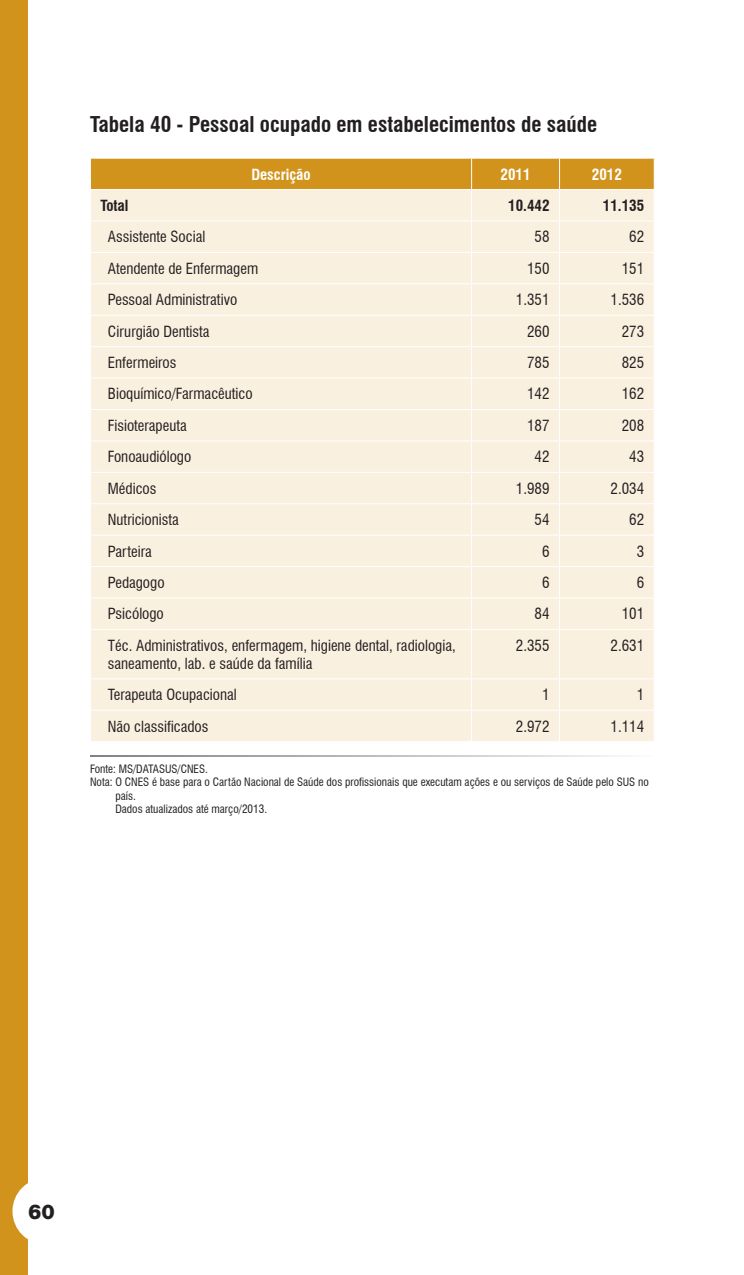
<style>
.page{position:relative;width:744px;height:1275px;background:#fff}
.page>*{position:absolute;margin:0;border:0;box-sizing:border-box;transform-origin:0 0}
.t1{font:700 condensed 21.25px "Swiss 721 BT";color:#231f20}
.t2{font:900 20px "Helvetica Neue LT";color:#231f20}
.t3{font:condensed 15px/18px "Swiss 721 BT";color:#231f20}
.t4{font:700 condensed 15px "Swiss 721 BT";color:#fff}
.t5{font:700 condensed 15px "Swiss 721 BT";color:#231f20}
.t6{font:condensed 11.25px "Swiss 721 BT";color:#231f20}
</style>
<div class="page">
<div style="left:0;top:0;width:28px;height:1274px;background:#d1931b"></div>
<div style="left:12px;top:1177px;width:67px;height:67px;background:#fff;border-radius:50%"></div>
<svg style="left:90px;top:755px;width:532px;height:1px"></svg>
<div style="left:91px;top:159px;width:562px;height:30px;background:#d1931b"></div>
<div style="left:91px;top:190px;width:562px;height:551px;background:#faf0e0"></div>
<hr style="left:471px;top:158px;width:1px;height:31px;background:#fff">
<hr style="left:559px;top:158px;width:1px;height:31px;background:#fff">
<hr style="left:471px;top:190px;width:1px;height:31px;background:#fff">
<hr style="left:559px;top:190px;width:1px;height:31px;background:#fff">
<hr style="left:90px;top:220px;width:381px;height:1px;background:#fff">
<hr style="left:471px;top:220px;width:88px;height:1px;background:#fff">
<hr style="left:471px;top:221px;width:1px;height:31px;background:#fff">
<hr style="left:559px;top:220px;width:95px;height:1px;background:#fff">
<hr style="left:559px;top:221px;width:1px;height:31px;background:#fff">
<hr style="left:90px;top:252px;width:381px;height:1px;background:#fff">
<hr style="left:471px;top:252px;width:88px;height:1px;background:#fff">
<hr style="left:471px;top:253px;width:1px;height:30px;background:#fff">
<hr style="left:559px;top:252px;width:95px;height:1px;background:#fff">
<hr style="left:559px;top:253px;width:1px;height:30px;background:#fff">
<hr style="left:90px;top:283px;width:381px;height:1px;background:#fff">
<hr style="left:471px;top:283px;width:88px;height:1px;background:#fff">
<hr style="left:471px;top:284px;width:1px;height:31px;background:#fff">
<hr style="left:559px;top:283px;width:95px;height:1px;background:#fff">
<hr style="left:559px;top:284px;width:1px;height:31px;background:#fff">
<hr style="left:90px;top:315px;width:381px;height:1px;background:#fff">
<hr style="left:471px;top:315px;width:88px;height:1px;background:#fff">
<hr style="left:471px;top:315px;width:1px;height:31px;background:#fff">
<hr style="left:559px;top:315px;width:95px;height:1px;background:#fff">
<hr style="left:559px;top:315px;width:1px;height:31px;background:#fff">
<hr style="left:90px;top:346px;width:381px;height:1px;background:#fff">
<hr style="left:471px;top:346px;width:88px;height:1px;background:#fff">
<hr style="left:471px;top:347px;width:1px;height:31px;background:#fff">
<hr style="left:559px;top:346px;width:95px;height:1px;background:#fff">
<hr style="left:559px;top:347px;width:1px;height:31px;background:#fff">
<hr style="left:90px;top:377px;width:381px;height:1px;background:#fff">
<hr style="left:471px;top:377px;width:88px;height:1px;background:#fff">
<hr style="left:471px;top:378px;width:1px;height:31px;background:#fff">
<hr style="left:559px;top:377px;width:95px;height:1px;background:#fff">
<hr style="left:559px;top:378px;width:1px;height:31px;background:#fff">
<hr style="left:90px;top:409px;width:381px;height:1px;background:#fff">
<hr style="left:471px;top:409px;width:88px;height:1px;background:#fff">
<hr style="left:471px;top:410px;width:1px;height:30px;background:#fff">
<hr style="left:559px;top:409px;width:95px;height:1px;background:#fff">
<hr style="left:559px;top:410px;width:1px;height:30px;background:#fff">
<hr style="left:90px;top:440px;width:381px;height:1px;background:#fff">
<hr style="left:471px;top:440px;width:88px;height:1px;background:#fff">
<hr style="left:471px;top:441px;width:1px;height:31px;background:#fff">
<hr style="left:559px;top:440px;width:95px;height:1px;background:#fff">
<hr style="left:559px;top:441px;width:1px;height:31px;background:#fff">
<hr style="left:90px;top:472px;width:381px;height:1px;background:#fff">
<hr style="left:471px;top:472px;width:88px;height:1px;background:#fff">
<hr style="left:471px;top:472px;width:1px;height:31px;background:#fff">
<hr style="left:559px;top:472px;width:95px;height:1px;background:#fff">
<hr style="left:559px;top:472px;width:1px;height:31px;background:#fff">
<hr style="left:90px;top:503px;width:381px;height:1px;background:#fff">
<hr style="left:471px;top:503px;width:88px;height:1px;background:#fff">
<hr style="left:471px;top:504px;width:1px;height:30px;background:#fff">
<hr style="left:559px;top:503px;width:95px;height:1px;background:#fff">
<hr style="left:559px;top:504px;width:1px;height:30px;background:#fff">
<hr style="left:90px;top:534px;width:381px;height:1px;background:#fff">
<hr style="left:471px;top:534px;width:88px;height:1px;background:#fff">
<hr style="left:471px;top:535px;width:1px;height:31px;background:#fff">
<hr style="left:559px;top:534px;width:95px;height:1px;background:#fff">
<hr style="left:559px;top:535px;width:1px;height:31px;background:#fff">
<hr style="left:90px;top:566px;width:381px;height:1px;background:#fff">
<hr style="left:471px;top:566px;width:88px;height:1px;background:#fff">
<hr style="left:471px;top:567px;width:1px;height:30px;background:#fff">
<hr style="left:559px;top:566px;width:95px;height:1px;background:#fff">
<hr style="left:559px;top:567px;width:1px;height:30px;background:#fff">
<hr style="left:90px;top:597px;width:381px;height:1px;background:#fff">
<hr style="left:471px;top:597px;width:88px;height:1px;background:#fff">
<hr style="left:471px;top:598px;width:1px;height:31px;background:#fff">
<hr style="left:559px;top:597px;width:95px;height:1px;background:#fff">
<hr style="left:559px;top:598px;width:1px;height:31px;background:#fff">
<hr style="left:90px;top:629px;width:381px;height:1px;background:#fff">
<hr style="left:471px;top:629px;width:88px;height:1px;background:#fff">
<hr style="left:471px;top:629px;width:1px;height:49px;background:#fff">
<hr style="left:559px;top:629px;width:95px;height:1px;background:#fff">
<hr style="left:559px;top:629px;width:1px;height:49px;background:#fff">
<hr style="left:90px;top:678px;width:381px;height:1px;background:#fff">
<hr style="left:471px;top:678px;width:88px;height:1px;background:#fff">
<hr style="left:471px;top:679px;width:1px;height:30px;background:#fff">
<hr style="left:559px;top:678px;width:95px;height:1px;background:#fff">
<hr style="left:559px;top:679px;width:1px;height:30px;background:#fff">
<hr style="left:90px;top:709px;width:381px;height:1px;background:#fff">
<hr style="left:471px;top:709px;width:88px;height:1px;background:#fff">
<hr style="left:471px;top:710px;width:1px;height:31px;background:#fff">
<hr style="left:559px;top:709px;width:95px;height:1px;background:#fff">
<hr style="left:559px;top:710px;width:1px;height:31px;background:#fff">
<h1 class="t1" style="left:90px;top:111px;width:508px">Tabela 40 - Pessoal ocupado em estabelecimentos de saúde</h1>
<p class="t4" style="left:251px;top:165px;width:61px">Descrição</p>
<p class="t4" style="left:500px;top:165px;width:31px">2011</p>
<p class="t4" style="left:592px;top:165px;width:31px">2012</p>
<p class="t5" style="left:100px;top:196px;width:30px">Total</p>
<p class="t5" style="left:508px;top:196px;width:43px">10.442</p>
<p class="t5" style="left:603px;top:196px;width:43px">11.135</p>
<p class="t3" style="left:108px;top:228px;width:99px">Assistente Social</p>
<p class="t3" style="left:534px;top:228px;width:16px">58</p>
<p class="t3" style="left:629px;top:228px;width:16px">62</p>
<p class="t3" style="left:108px;top:259px;width:152px">Atendente de Enfermagem</p>
<p class="t3" style="left:527px;top:259px;width:24px">150</p>
<p class="t3" style="left:621px;top:259px;width:24px">151</p>
<p class="t3" style="left:108px;top:291px;width:131px">Pessoal Administrativo</p>
<p class="t3" style="left:516px;top:291px;width:35px">1.351</p>
<p class="t3" style="left:610px;top:291px;width:35px">1.536</p>
<p class="t3" style="left:108px;top:322px;width:103px">Cirurgião Dentista</p>
<p class="t3" style="left:527px;top:322px;width:24px">260</p>
<p class="t3" style="left:621px;top:322px;width:24px">273</p>
<p class="t3" style="left:108px;top:353px;width:70px">Enfermeiros</p>
<p class="t3" style="left:527px;top:353px;width:24px">785</p>
<p class="t3" style="left:621px;top:353px;width:24px">825</p>
<p class="t3" style="left:108px;top:385px;width:146px">Bioquímico/Farmacêutico</p>
<p class="t3" style="left:527px;top:385px;width:24px">142</p>
<p class="t3" style="left:621px;top:385px;width:24px">162</p>
<p class="t3" style="left:108px;top:416px;width:80px">Fisioterapeuta</p>
<p class="t3" style="left:527px;top:416px;width:24px">187</p>
<p class="t3" style="left:621px;top:416px;width:24px">208</p>
<p class="t3" style="left:108px;top:448px;width:85px">Fonoaudiólogo</p>
<p class="t3" style="left:534px;top:448px;width:16px">42</p>
<p class="t3" style="left:629px;top:448px;width:16px">43</p>
<p class="t3" style="left:108px;top:479px;width:50px">Médicos</p>
<p class="t3" style="left:516px;top:479px;width:35px">1.989</p>
<p class="t3" style="left:610px;top:479px;width:35px">2.034</p>
<p class="t3" style="left:108px;top:510px;width:72px">Nutricionista</p>
<p class="t3" style="left:534px;top:510px;width:16px">54</p>
<p class="t3" style="left:629px;top:510px;width:16px">62</p>
<p class="t3" style="left:108px;top:542px;width:45px">Parteira</p>
<p class="t3" style="left:542px;top:542px;width:9px">6</p>
<p class="t3" style="left:636px;top:542px;width:9px">3</p>
<p class="t3" style="left:108px;top:573px;width:58px">Pedagogo</p>
<p class="t3" style="left:542px;top:573px;width:9px">6</p>
<p class="t3" style="left:636px;top:573px;width:9px">6</p>
<p class="t3" style="left:108px;top:605px;width:57px">Psicólogo</p>
<p class="t3" style="left:534px;top:605px;width:16px">84</p>
<p class="t3" style="left:621px;top:605px;width:24px">101</p>
<p class="t3" style="left:108px;top:636px;width:349px">Téc. Administrativos, enfermagem, higiene dental, radiologia, saneamento, lab. e saúde da família</p>
<p class="t3" style="left:516px;top:636px;width:35px">2.355</p>
<p class="t3" style="left:610px;top:636px;width:35px">2.631</p>
<p class="t3" style="left:108px;top:685px;width:130px">Terapeuta Ocupacional</p>
<p class="t3" style="left:542px;top:685px;width:9px">1</p>
<p class="t3" style="left:636px;top:685px;width:9px">1</p>
<p class="t3" style="left:108px;top:717px;width:102px">Não classificados</p>
<p class="t3" style="left:516px;top:717px;width:35px">2.972</p>
<p class="t3" style="left:610px;top:717px;width:35px">1.114</p>
<p class="t6" style="left:90px;top:761px;width:119px">Fonte: MS/DATASUS/CNES.</p>
<p class="t6" style="left:90px;top:775px;width:560px">Nota: O CNES é base para o Cartão Nacional de Saúde dos profissionais que executam ações e ou serviços de Saúde pelo SUS no</p>
<p class="t6" style="left:115px;top:788px;width:22px">país.</p>
<p class="t6" style="left:115px;top:802px;width:153px">Dados atualizados até março/2013.</p>
<h2 class="t2" style="left:28px;top:1199px;width:28px">60</h2>
</div>
